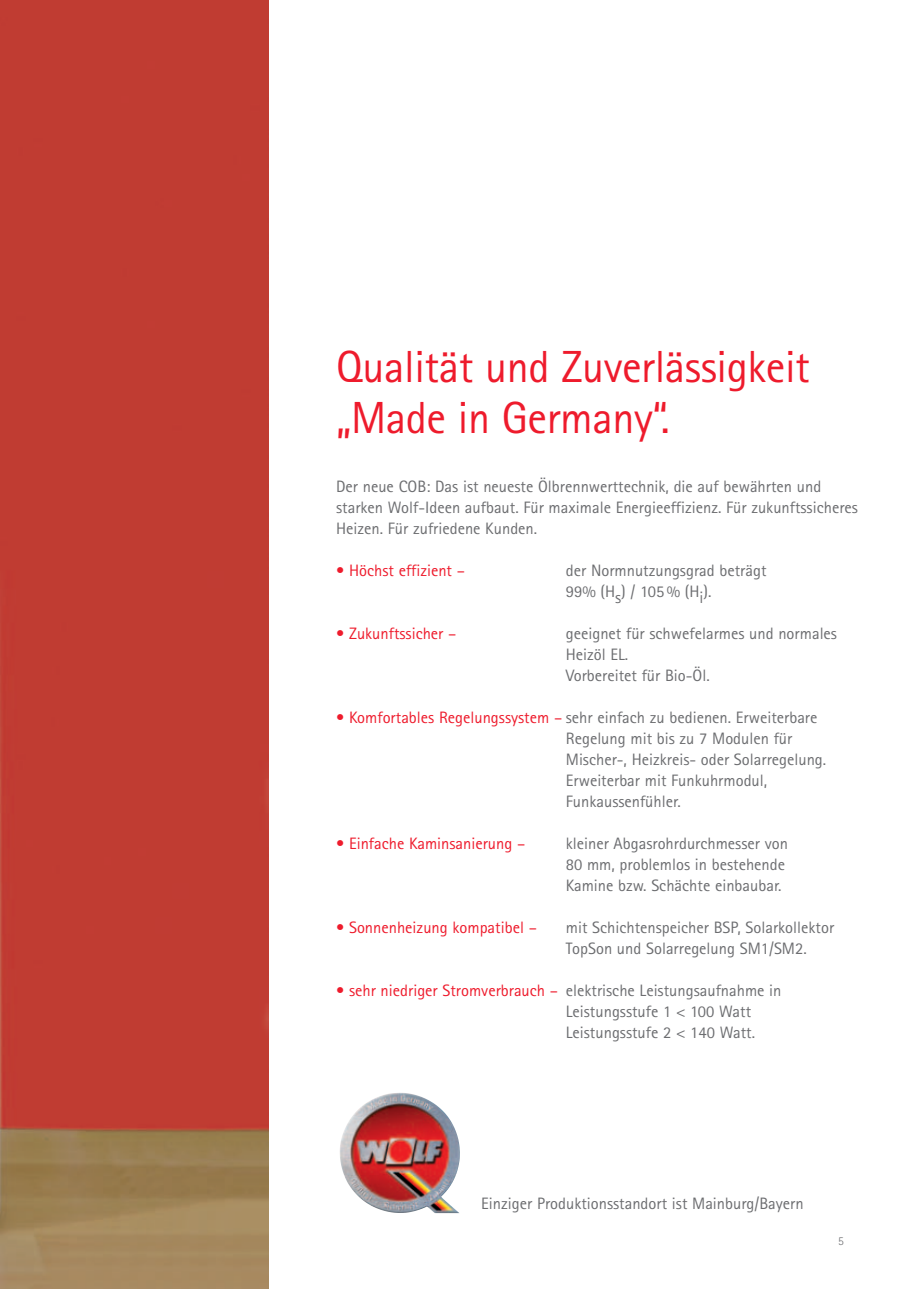
<style>
.page{position:relative;width:919px;height:1289px;background:#fff}
.page>*{position:absolute;margin:0;border:0;box-sizing:border-box;transform-origin:0 0}
.t1{font:45px/51px "Rotis Sans Serif";letter-spacing:-.01em;color:#ee1b2c}
.t2{font:16.5px/21px "Rotis Sans Serif";color:#6c6d70}
.t3{font:16.5px "Rotis Sans Serif";color:#ee1b2c}
.t4{font:300 12px "Rotis Sans Serif";color:#6c6d70}
.s1{color:#ee1b2c}
</style>
<div class="page">
<img style="left:0;top:0;width:268px;height:1288px">
<img style="left:340px;top:1093px;width:120px;height:120px">
<h1 class="t1" style="left:336px;top:345px;width:475px">Qualität und Zuverlässigkeit „Made in Germany“.</h1>
<p class="t2" style="left:336px;top:477px;width:523px">Der neue COB: Das ist neueste Ölbrennwerttechnik, die auf bewährten und starken Wolf-Ideen aufbaut. Für maximale Energieeffizienz. Für zukunftssicheres<br>Heizen. Für zufriedene Kunden.</p>
<p class="t3" style="left:336px;top:564px;width:130px">• Höchst effizient –</p>
<p class="t2" style="left:566px;top:561px;width:202px">der Normnutzungsgrad beträgt<br>99% (Hs) / 105 % (Hi).</p>
<p class="t3" style="left:336px;top:627px;width:122px">• Zukunftssicher –</p>
<p class="t2" style="left:566px;top:624px;width:273px">geeignet für schwefelarmes und normales<br>Heizöl EL.<br>Vorbereitet für Bio-Öl.</p>
<p class="t2" style="left:566px;top:708px;width:262px;text-indent:-230px"><span class="s1">• Komfortables Regelungssystem –</span> sehr einfach zu bedienen. Erweiterbare Regelung mit bis zu 7 Modulen für Mischer-, Heizkreis- oder Solarregelung.<br>Erweiterbar mit Funkuhrmodul, Funkaussenfühler.</p>
<p class="t3" style="left:336px;top:837px;width:191px">• Einfache Kaminsanierung –</p>
<p class="t2" style="left:566px;top:834px;width:223px">kleiner Abgasrohrdurchmesser von<br>80 mm, problemlos in bestehende<br>Kamine bzw. Schächte einbaubar.</p>
<p class="t3" style="left:336px;top:921px;width:202px">• Sonnenheizung kompatibel –</p>
<p class="t2" style="left:566px;top:918px;width:270px">mit Schichtenspeicher BSP, Solar kollektor<br>TopSon und Solarregelung SM1/SM2.</p>
<p class="t2" style="left:566px;top:981px;width:217px;text-indent:-230px"><span class="s1">• sehr niedriger Stromverbrauch –</span> elektrische Leistungsaufnahme in<br>Leistungsstufe 1 &lt; 100 Watt<br>Leistungsstufe 2 &lt; 140 Watt.</p>
<p class="t2" style="left:481px;top:1194px;width:324px">Einziger Produktionsstandort ist Mainburg/Bayern</p>
<p class="t4" style="left:838px;top:1236px;width:7px">5</p>
</div>
